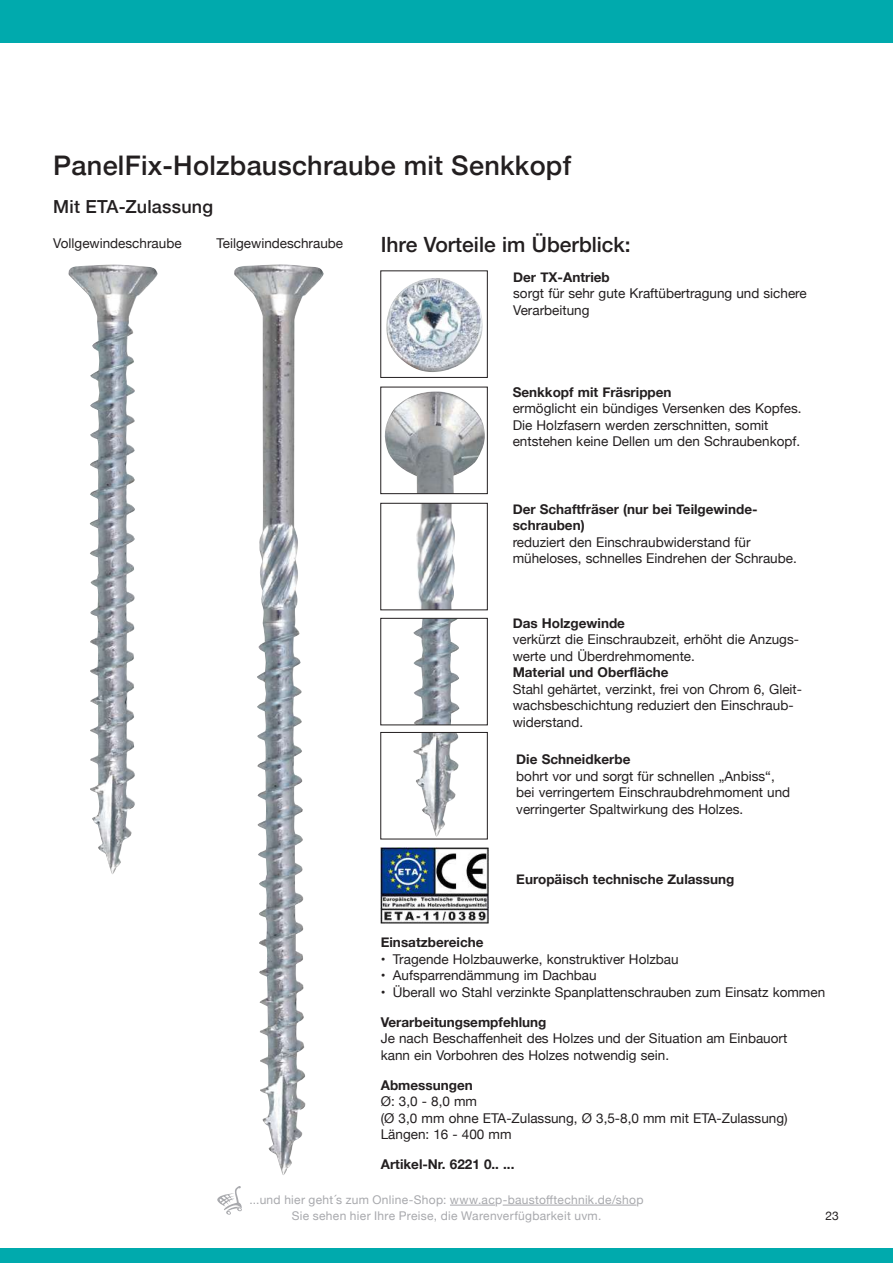
<style>
.page{position:relative;width:893px;height:1263px;background:#fff}
.page>*{position:absolute;margin:0;border:0;box-sizing:border-box;transform-origin:0 0}
.t1{font:500 27px "Helvetica Neue";letter-spacing:.01em;color:#231f20}
.t2{font:500 21px "Helvetica Neue";color:#231f20}
.t3{font:500 18px "Helvetica Neue";letter-spacing:.01em;color:#231f20}
.t4{font:13.5px/16.5px "Helvetica Neue";color:#231f20}
.t5{font:700 13.5px/16.5px "Helvetica Neue";color:#231f20}
.t6{font:12px/16.5px "Helvetica Neue";letter-spacing:.025em;color:#a8a9ad;text-align:center}
.t7{font:12px "Helvetica Neue";color:#231f20}
</style>
<div class="page">
<div style="left:0;top:0;width:893px;height:43px;background:#00aaad"></div>
<div style="left:0;top:1248px;width:893px;height:15px;background:#00aaad"></div>
<hr style="left:450px;top:1205px;width:45px;height:1px;background:#a8a9ad">
<hr style="left:503px;top:1205px;width:133px;height:1px;background:#a8a9ad">
<svg style="left:217px;top:1186px;width:25px;height:29px"></svg>
<img style="left:386px;top:278px;width:97px;height:94px">
<img style="left:384px;top:391px;width:101px;height:101px">
<img style="left:416px;top:505px;width:39px;height:103px">
<div style="left:381px;top:503px;width:106px;height:107px;border:1px solid #231f20"></div>
<img style="left:413px;top:620px;width:46px;height:103px">
<div style="left:381px;top:618px;width:106px;height:107px;border:1px solid #231f20"></div>
<img style="left:413px;top:734px;width:46px;height:103px">
<img style="left:381px;top:847px;width:107px;height:77px">
<img style="left:234px;top:265px;width:72px;height:910px">
<img style="left:68px;top:266px;width:67px;height:608px">
<h1 class="t1" style="left:53px;top:144px;width:519px">PanelFix-Holzbauschraube mit Senkkopf</h1>
<h3 class="t3" style="left:53px;top:192px;width:161px">Mit ETA-Zulassung</h3>
<p class="t4" style="left:53px;top:236px;width:130px">Vollgewindeschraube</p>
<p class="t4" style="left:217px;top:236px;width:128px">Teilgewindeschraube</p>
<h2 class="t2" style="left:381px;top:227px;width:251px">Ihre Vorteile im Überblick:</h2>
<p class="t5" style="left:513px;top:269px;width:98px">Der TX-Antrieb</p>
<p class="t4" style="left:513px;top:286px;width:295px">sorgt für sehr gute Kraftübertragung und sichere<br>Verarbeitung</p>
<p class="t5" style="left:513px;top:384px;width:160px">Senkkopf mit Fräsrippen</p>
<p class="t4" style="left:513px;top:401px;width:290px">ermöglicht ein bündiges Versenken des Kopfes.<br>Die Holzfasern werden zerschnitten, somit entstehen keine Dellen um den Schraubenkopf.</p>
<p class="t5" style="left:513px;top:501px;width:246px">Der Schaftfräser (nur bei Teilgewinde&shy;schrauben)</p>
<p class="t4" style="left:513px;top:534px;width:286px">reduziert den Einschraubwiderstand für müheloses, schnelles Eindrehen der Schraube.</p>
<p class="t5" style="left:513px;top:615px;width:114px">Das Holzgewinde</p>
<p class="t4" style="left:513px;top:632px;width:288px">verkürzt die Einschraubzeit, erhöht die Anzugs&shy;werte und Überdrehmomente.</p>
<p class="t5" style="left:513px;top:665px;width:157px">Material und Oberfläche</p>
<p class="t4" style="left:513px;top:682px;width:291px">Stahl gehärtet, verzinkt, frei von Chrom 6, Gleit&shy;wachsbeschichtung reduziert den Einschraub&shy;widerstand.</p>
<p class="t5" style="left:516px;top:751px;width:116px">Die Schneidkerbe</p>
<p class="t4" style="left:516px;top:768px;width:275px">bohrt vor und sorgt für schnellen „Anbiss“, bei verringertem Einschraubdrehmoment und verringerter Spaltwirkung des Holzes.</p>
<p class="t5" style="left:516px;top:872px;width:219px">Europäisch technische Zulassung</p>
<p class="t5" style="left:381px;top:935px;width:104px">Einsatzbereiche</p>
<p class="t4" style="left:381px;top:952px;width:299px">• Tragende Holzbauwerke, konstruktiver Holzbau</p>
<p class="t4" style="left:381px;top:968px;width:217px">• Aufsparrendämmung im Dachbau</p>
<p class="t4" style="left:381px;top:985px;width:446px">• Überall wo Stahl verzinkte Spanplattenschrauben zum Einsatz kommen</p>
<p class="t5" style="left:381px;top:1014px;width:167px">Verarbeitungsempfehlung</p>
<p class="t4" style="left:381px;top:1031px;width:408px">Je nach Beschaffenheit des Holzes und der Situation am Einbauort kann ein Vorbohren des Holzes notwendig sein.</p>
<p class="t5" style="left:381px;top:1077px;width:93px">Abmessungen</p>
<p class="t4" style="left:381px;top:1094px;width:408px">Ø: 3,0 - 8,0 mm<br>(Ø 3,0 mm ohne ETA-Zulassung, Ø 3,5-8,0 mm mit ETA-Zulassung)<br>Längen: 16 - 400 mm</p>
<p class="t5" style="left:381px;top:1157px;width:135px">Artikel-Nr. 6221 0.. ...</p>
<p class="t6" style="left:250px;top:1192px;width:395px">...und hier geht´s zum Online-Shop: www.acp-baustofftechnik.de/shop<br>Sie sehen hier Ihre Preise, die Warenverfügbarkeit uvm.</p>
<p class="t7" style="left:826px;top:1207px;width:15px">23</p>
</div>
